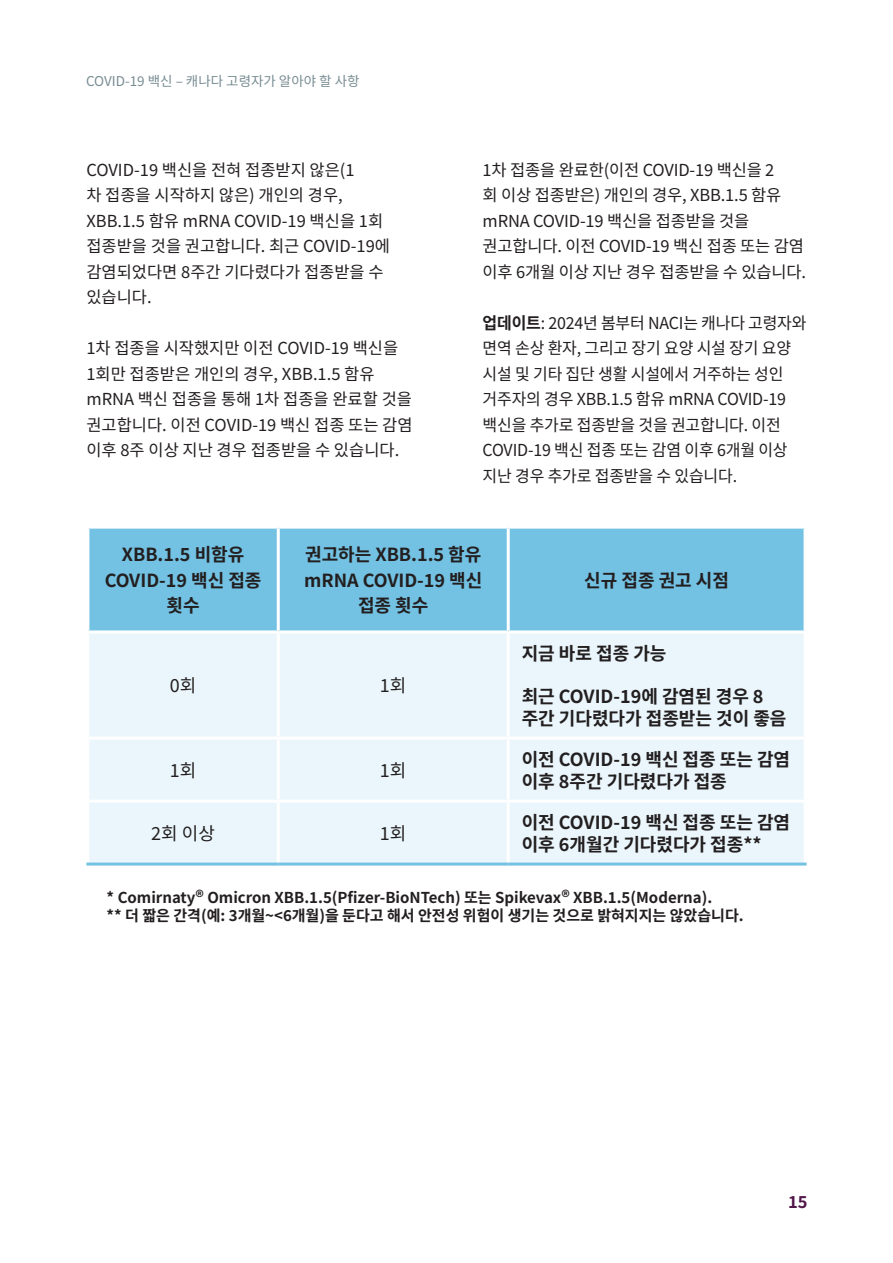
<style>
.page{position:relative;width:893px;height:1263px;background:#fff}
.page>*{position:absolute;margin:0;border:0;box-sizing:border-box;transform-origin:0 0}
.t1{font:700 18px/25.5px "Noto Sans KR";color:#231f20}
.t2{font:18px "Noto Sans KR";color:#231f20}
.t3{font:16.5px/25.5px "Noto Sans KR";letter-spacing:-.01em;color:#231f20}
.t4{font:700 16.5px "Noto Sans KR";color:#51164a}
.t5{font:700 15px "Noto Sans KR";color:#231f20}
.t6{font:13.5px "Noto Sans KR";color:#788c93}
.s1{font-weight:700}
.s2{font-size:16.5px}
</style>
<div class="page">
<div style="left:89px;top:529px;width:715px;height:101px;background:#73c2e3"></div>
<div style="left:89px;top:633px;width:715px;height:229px;background:#eaf6fb"></div>
<hr style="left:277px;top:529px;width:3px;height:101px;background:#fff">
<hr style="left:507px;top:529px;width:3px;height:101px;background:#fff">
<hr style="left:277px;top:633px;width:3px;height:104px;background:#fff">
<hr style="left:507px;top:633px;width:3px;height:104px;background:#fff">
<hr style="left:86px;top:737px;width:192px;height:3px;background:#fff">
<hr style="left:278px;top:737px;width:230px;height:3px;background:#fff">
<hr style="left:277px;top:740px;width:3px;height:60px;background:#fff">
<hr style="left:508px;top:737px;width:299px;height:3px;background:#fff">
<hr style="left:507px;top:740px;width:3px;height:60px;background:#fff">
<hr style="left:86px;top:800px;width:192px;height:3px;background:#fff">
<hr style="left:278px;top:800px;width:230px;height:3px;background:#fff">
<hr style="left:277px;top:803px;width:3px;height:59px;background:#fff">
<hr style="left:508px;top:800px;width:299px;height:3px;background:#fff">
<hr style="left:507px;top:803px;width:3px;height:59px;background:#fff">
<hr style="left:86px;top:862px;width:192px;height:3px;background:#73c2e3">
<hr style="left:278px;top:862px;width:230px;height:3px;background:#73c2e3">
<hr style="left:508px;top:862px;width:299px;height:3px;background:#73c2e3">
<p class="t6" style="left:86px;top:74px;width:275px">COVID-19 백신 – 캐나다 고령자가 알아야 할 사항</p>
<p class="t3" style="left:86px;top:157px;width:305px">COVID-19 백신을 전혀 접종받지 않은(1<br>차 접종을 시작하지 않은) 개인의 경우,<br>XBB.1.5 함유 mRNA COVID-19 백신을 1회 접종받을 것을 권고합니다. 최근 COVID-19에 감염되었다면 8주간 기다렸다가 접종받을 수 있습니다.</p>
<p class="t3" style="left:86px;top:336px;width:328px">1차 접종을 시작했지만 이전 COVID-19 백신을<br>1회만 접종받은 개인의 경우, XBB.1.5 함유 mRNA 백신 접종을 통해 1차 접종을 완료할 것을 권고합니다. 이전 COVID-19 백신 접종 또는 감염 이후 8주 이상 지난 경우 접종받을 수 있습니다.</p>
<p class="t3" style="left:483px;top:157px;width:325px">1차 접종을 완료한(이전 COVID-19 백신을 2<br>회 이상 접종받은) 개인의 경우, XBB.1.5 함유 mRNA COVID-19 백신을 접종받을 것을 권고합니다. 이전 COVID-19 백신 접종 또는 감염 이후 6개월 이상 지난 경우 접종받을 수 있습니다.</p>
<p class="t3" style="left:483px;top:310px;width:326px"><span class="s1">업데이트</span>: 2024년 봄부터 NACI는 캐나다 고령자와 면역 손상 환자, 그리고 장기 요양 시설 장기 요양 시설 및 기타 집단 생활 시설에서 거주하는 성인 거주자의 경우 XBB.1.5 함유 mRNA COVID-19 백신을 추가로 접종받을 것을 권고합니다. 이전<br>COVID-19 백신 접종 또는 감염 이후 6개월 이상 지난 경우 추가로 접종받을 수 있습니다.</p>
<p class="t1" style="left:105px;top:542px;width:158px;text-align:center">XBB.1.5 비함유<br>COVID-19 백신 접종 횟수</p>
<p class="t1" style="left:304px;top:542px;width:180px;text-align:center">권고하는 XBB.1.5 함유 mRNA COVID-19 백신 접종 횟수</p>
<p class="t2" style="left:170px;top:675px;width:28px">0회</p>
<p class="t2" style="left:380px;top:675px;width:28px">1회</p>
<p class="t1" style="left:584px;top:568px;width:146px">신규 접종 권고 시점</p>
<p class="t1" style="left:522px;top:641px;width:146px">지금 바로 접종 가능</p>
<p class="t1" style="left:522px;top:686px;width:266px;line-height:21.6px">최근 COVID-19에 감염된 경우 8 주간 기다렸다가 접종받는 것이 좋음</p>
<p class="t2" style="left:170px;top:760px;width:28px">1회</p>
<p class="t2" style="left:380px;top:760px;width:28px">1회</p>
<p class="t1" style="left:522px;top:749px;width:270px;line-height:21.6px">이전 COVID-19 백신 접종 또는 감염 이후 8주간 기다렸다가 접종</p>
<p class="t2" style="left:151px;top:823px;width:65px">2회 이상</p>
<p class="t2" style="left:380px;top:823px;width:28px">1회</p>
<p class="t1" style="left:522px;top:812px;width:270px;line-height:21.6px">이전 COVID-19 백신 접종 또는 감염 이후 6개월간 기다렸다가 접종**</p>
<p class="t5" style="left:107px;top:889px;width:607px">* Comirnaty<span class="s2">®</span> Omicron XBB.1.5(Pfizer-BioNTech) 또는 Spikevax<span class="s2">®</span> XBB.1.5(Moderna).</p>
<p class="t5" style="left:107px;top:907px;width:638px">** 더 짧은 간격(예: 3개월~&lt;6개월)을 둔다고 해서 안전성 위험이 생기는 것으로 밝혀지지는 않았습니다.</p>
<p class="t4" style="left:788px;top:1193px;width:21px">15</p>
</div>
